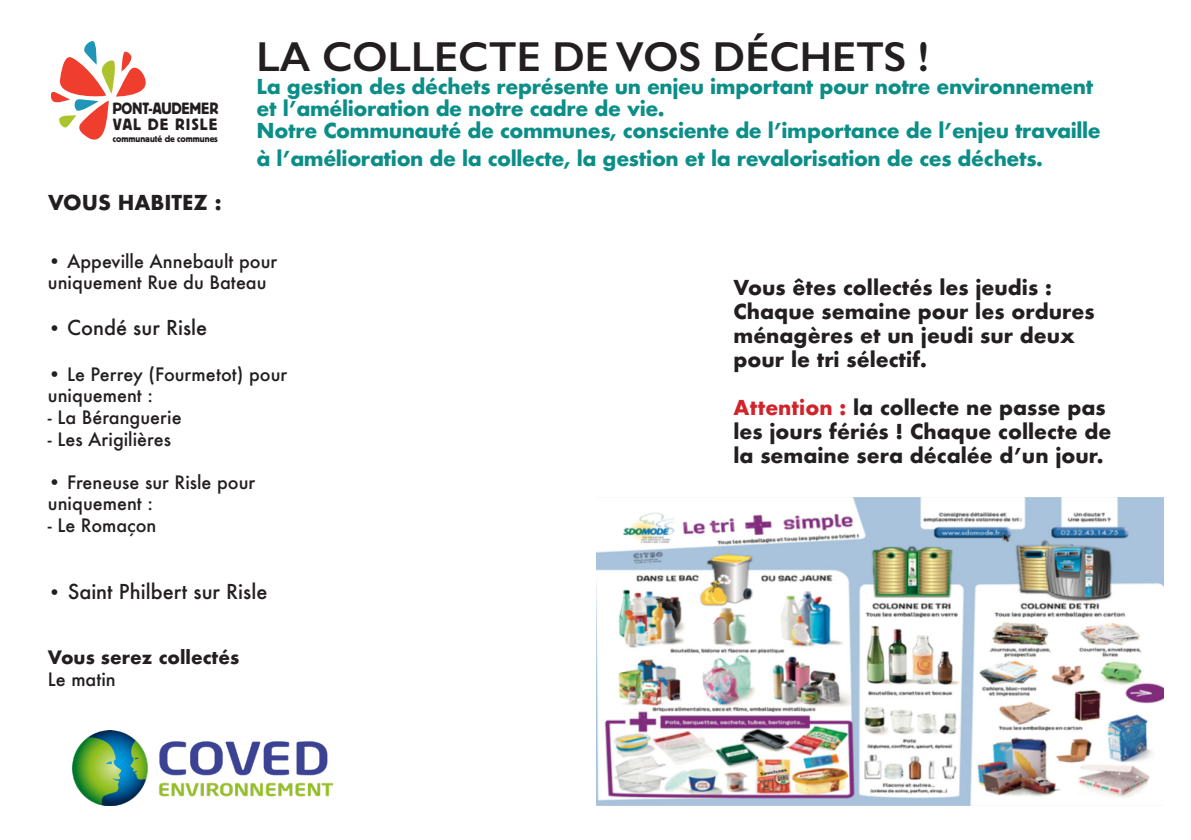
<style>
.page{position:relative;width:1191px;height:840px;background:#fff}
.page>*{position:absolute;margin:0;border:0;box-sizing:border-box;transform-origin:0 0}
.Style_de_paragraphe_1{font:600 42px "Gill Sans";color:#231f20}
.Style_de_paragraphe_1-2{font:700 20px/22px "Futura";letter-spacing:-.02em;color:#0a8e87}
.t1{font:700 20px/24px "Futura";color:#231f20}
.t2{font:500 20px "Futura";color:#231f20}
.t3{font:500 18px/21.6px "Futura";color:#231f20}
.t4{font:700 18px "Futura";color:#231f20}
.t5{font:17.2px/15.8px "Block T";letter-spacing:-.015em;color:#231f20;scale:.95 1}
.t6{font:10px "Block T";color:#231f20}
.s1{font-size:18px}
.s2{color:#d1232a}
</style>
<div class="page">
<svg style="left:51px;top:41px;width:95px;height:99px"></svg>
<img style="left:596px;top:497px;width:567px;height:307px">
<img style="left:72px;top:730px;width:261px;height:75px">
<p class="t5" style="left:112px;top:100px;width:113px">PONT-AUDEMER<br>VAL DE RISLE</p>
<p class="t6" style="left:113px;top:133px;width:107px">communauté de communes</p>
<p class="t1" style="left:48px;top:190px;width:175px">VOUS HABITEZ :</p>
<p class="Style_de_paragraphe_1" style="left:257px;top:32px;width:674px">LA COLLECTE DE VOS DÉCHETS !</p>
<p class="Style_de_paragraphe_1-2" style="left:257px;top:75px;width:838px">La gestion des déchets représente un enjeu important pour notre environnement et l’amélioration de notre cadre de vie.</p>
<p class="Style_de_paragraphe_1-2" style="left:257px;top:116px;width:845px;line-height:28px">Notre Communauté de communes, consciente de l’importance de l’enjeu travaille à l’amélioration de la collecte, la gestion et la revalorisation de ces déchets.</p>
<p class="t3" style="left:48px;top:250px;width:231px">• Appeville Annebault pour uniquement Rue du Bateau</p>
<p class="t2" style="left:48px;top:313px;width:161px"><span class="s1">•</span> Condé sur Risle</p>
<p class="t3" style="left:48px;top:363px;width:241px">• Le Perrey (Fourmetot) pour uniquement :</p>
<p class="t3" style="left:48px;top:406px;width:135px">- La Béranguerie</p>
<p class="t3" style="left:48px;top:427px;width:125px">- Les Arigilières</p>
<p class="t3" style="left:48px;top:471px;width:209px">• Freneuse sur Risle pour uniquement :</p>
<p class="t3" style="left:48px;top:514px;width:110px">- Le Romaçon</p>
<p class="t2" style="left:48px;top:577px;width:221px"><span class="s1">•</span> Saint Philbert sur Risle</p>
<p class="t4" style="left:48px;top:644px;width:193px">Vous serez collectés</p>
<p class="t3" style="left:48px;top:667px;width:69px">Le matin</p>
<p class="t1" style="left:733px;top:275px;width:320px">Vous êtes collectés les jeudis :</p>
<p class="t1" style="left:733px;top:299px;width:363px">Chaque semaine pour les ordures ménagères et un jeudi sur deux pour le tri sélectif.</p>
<p class="t1" style="left:733px;top:395px;width:379px"><span class="s2">Attention :</span> la collecte ne passe pas les jours fériés ! Chaque collecte de la semaine sera décalée d’un jour.</p>
</div>
